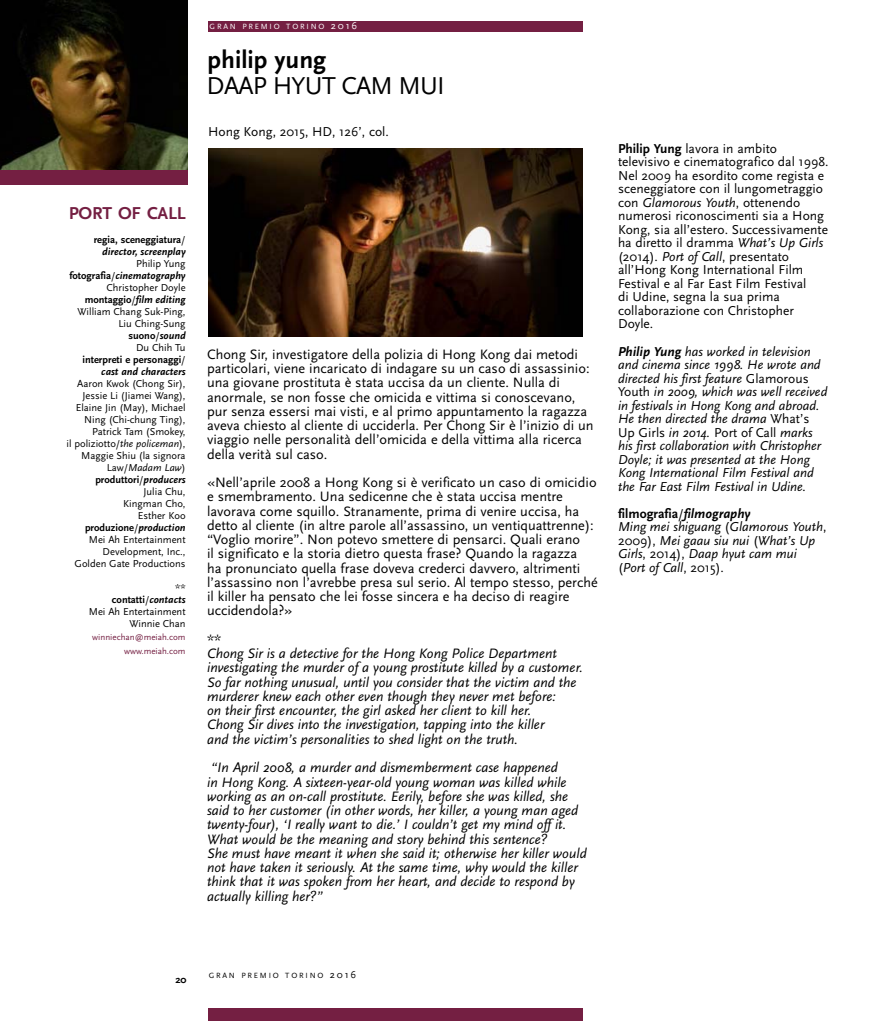
<style>
.page{position:relative;width:893px;height:1021px;background:#fff}
.page>*{position:absolute;margin:0;border:0;box-sizing:border-box;transform-origin:0 0}
.t1{font:25.5px "Scala Sans";letter-spacing:-.03em;color:#000}
.t2{font:700 25.5px "Scala Sans";color:#000}
.t3{font:700 18px "Scala Sans";letter-spacing:-.015em;color:#741f42}
.t4{font:14.25px/14.2px "Scala Sans";color:#000}
.t5{font:italic 14.25px/14.2px "Scala Sans";color:#000}
.t6{font:italic 13.5px/13.5px "Scala Sans";color:#000}
.t7{font:13.5px/13.5px "Scala Sans";color:#000}
.t8{font:10.5px/12px "Scala Sans";color:#000;text-align:right}
.t9{font:700 10.5px/12px "Scala Sans";color:#000;text-align:right}
.t10{font:9px/13.5px "Scala Sans";color:#741f42;text-align:right}
.t11{font:7.8px "Scala Sans";letter-spacing:.23em;color:#000}
.t12{font:7.8px "Scala Sans";letter-spacing:.23em;color:#fff}
.s1{font-weight:400}
.s2{font-style:italic}
.s3{font-weight:700}
.s4{font-weight:700;font-style:italic}
.s5{font-size:10.5px}
.s6{font-style:normal}
.s7{font-weight:700;font-style:normal}
</style>
<div class="page">
<img style="left:208px;top:148px;width:375px;height:189px">
<img style="left:0;top:0;width:187px;height:171px">
<div style="left:0;top:171px;width:187px;height:14px;background:#741f42"></div>
<div style="left:208px;top:21px;width:375px;height:11px;background:#741f42"></div>
<div style="left:208px;top:1008px;width:375px;height:12px;background:#741f42"></div>
<p class="t3" style="left:69px;top:206px;width:118px">PORT OF CALL</p>
<p class="t9" style="left:94px;top:234px;width:93px">regia, sceneggiatura<span class="s1">/ </span><span class="s2">director, screenplay</span></p>
<p class="t8" style="left:69px;top:258px;width:118px">Philip Yung <span class="s3">fotografia</span>/<span class="s4">cinematography<br></span>Christopher Doyle <span class="s3">montaggio</span>/<span class="s4">film editing<br></span>William Chang Suk-Ping,<br>Liu Ching-Sung <span class="s3">suono</span>/<span class="s4">sound<br></span>Du Chih Tu<br><span class="s3">interpreti e personaggi</span>/ <span class="s4">cast and characters</span></p>
<p class="t8" style="left:66px;top:378px;width:121px">Aaron Kwok (Chong Sir),<br>Jessie Li (Jiamei Wang),<br>Elaine Jin (May), Michael<br>Ning (Chi-chung Ting),<br>Patrick Tam (Smokey,<br>il poliziotto/<span class="s2">the policeman</span>),<br>Maggie Shiu (la signora<br>Law/<span class="s2">Madam Law</span>) <span class="s3">produttori</span>/<span class="s4">producers<br></span>Julia Chu,<br>Kingman Cho,<br>Esther Koo <span class="s3">produzione</span>/<span class="s4">production<br></span>Mei Ah Entertainment<br>Development, Inc.,<br>Golden Gate Productions</p>
<p class="t8" style="left:89px;top:582px;width:98px">**<br><span class="s3">contatti</span>/<span class="s4">contacts<br></span>Mei Ah Entertainment<br>Winnie Chan</p>
<p class="t10" style="left:92px;top:631px;width:95px">winniechan@meiah.com www.meiah.com</p>
<p class="t12" style="left:210px;top:23px;width:149px">GRAN PREMIO TORINO <span class="s5">2016</span></p>
<h1 class="t2" style="left:207px;top:49px;width:120px">philip yung</h1>
<h1 class="t1" style="left:207px;top:75px;width:240px">DAAP HYUT CAM MUI</h1>
<p class="t7" style="left:208px;top:126px;width:182px">Hong Kong, 2015, HD, 126’, col.</p>
<p class="t4" style="left:207px;top:348px;width:388px">Chong Sir, investigatore della polizia di Hong Kong dai metodi particolari, viene incaricato di indagare su un caso di assassinio: una giovane prostituta è stata uccisa da un cliente. Nulla di anormale, se non fosse che omicida e vittima si conoscevano, pur senza essersi mai visti, e al primo appuntamento la ragazza aveva chiesto al cliente di ucciderla. Per Chong Sir è l’inizio di un viaggio nelle personalità dell’omicida e della vittima alla ricerca della verità sul caso.</p>
<p class="t4" style="left:207px;top:476px;width:392px">«Nell’aprile 2008 a Hong Kong si è verificato un caso di omicidio e smembramento. Una sedicenne che è stata uccisa mentre lavorava come squillo. Stranamente, prima di venire uccisa, ha detto al cliente (in altre parole all’assassino, un ventiquattrenne): “Voglio morire”. Non potevo smettere di pensarci. Quali erano<br>il significato e la storia dietro questa frase? Quando la ragazza<br>ha pronunciato quella frase doveva crederci davvero, altrimenti l’assassino non l’avrebbe presa sul serio. Al tempo stesso, perché il killer ha pensato che lei fosse sincera e ha deciso di reagire uccidendola?»</p>
<p class="t4" style="left:207px;top:633px;width:16px">**</p>
<p class="t5" style="left:207px;top:647px;width:377px">Chong Sir is a detective for the Hong Kong Police Department investigating the murder of a young prostitute killed by a customer.<br>So far nothing unusual, until you consider that the victim and the murderer knew each other even though they never met before:<br>on their first encounter, the girl asked her client to kill her.<br>Chong Sir dives into the investigation, tapping into the killer<br>and the victim’s personalities to shed light on the truth.</p>
<p class="t5" style="left:207px;top:761px;width:381px">“In April 2008, a murder and dismemberment case happened<br>in Hong Kong. A sixteen-year-old young woman was killed while working as an on-call prostitute. Eerily, before she was killed, she said to her customer (in other words, her killer, a young man aged twenty-four), ‘I really want to die.’ I couldn’t get my mind off it.<br>What would be the meaning and story behind this sentence?<br>She must have meant it when she said it; otherwise her killer would not have taken it seriously. At the same time, why would the killer think that it was spoken from her heart, and decide to respond by actually killing her?”</p>
<p class="t7" style="left:618px;top:143px;width:212px"><span class="s3">Philip Yung</span> lavora in ambito televisivo e cinematografico dal 1998.<br>Nel 2009 ha esordito come regista e sceneggiatore con il lungometraggio con <span class="s2">Glamorous Youth</span>, ottenendo numerosi riconoscimenti sia a Hong<br>Kong, sia all’estero. Successivamente ha diretto il dramma <span class="s2">What’s Up Girls </span>(2014). <span class="s2">Port of Call</span>, presentato all’Hong Kong International Film<br>Festival e al Far East Film Festival<br>di Udine, segna la sua prima collaborazione con Christopher<br>Doyle.</p>
<p class="t6" style="left:618px;top:345px;width:211px"><span class="s3">Philip Yung</span> has worked in television and cinema since 1998. He wrote and directed his first feature <span class="s6">Glamorous Youth</span> in 2009, which was well received in festivals in Hong Kong and abroad.<br>He then directed the drama <span class="s6">What’s Up Girls</span> in 2014. <span class="s6">Port of Call</span> marks his first collaboration with Christopher Doyle; it was presented at the Hong Kong International Film Festival and the Far East Film Festival in Udine.</p>
<p class="t6" style="left:618px;top:507px;width:210px"><span class="s7">filmografia</span><span class="s6">/</span><span class="s3">filmography<br></span>Ming mei shiguang <span class="s6">(</span>Glamorous Youth<span class="s6">,<br>2009),</span> Mei gaau siu nui <span class="s6">(</span>What’s Up<br>Girls<span class="s6">, 2014),</span> Daap hyut cam mui <span class="s6">(</span>Port of Call<span class="s6">, 2015).</span></p>
<p class="t9" style="left:175px;top:973px;width:13px">20</p>
<p class="t11" style="left:209px;top:972px;width:149px">GRAN PREMIO TORINO <span class="s5">2016</span></p>
</div>
